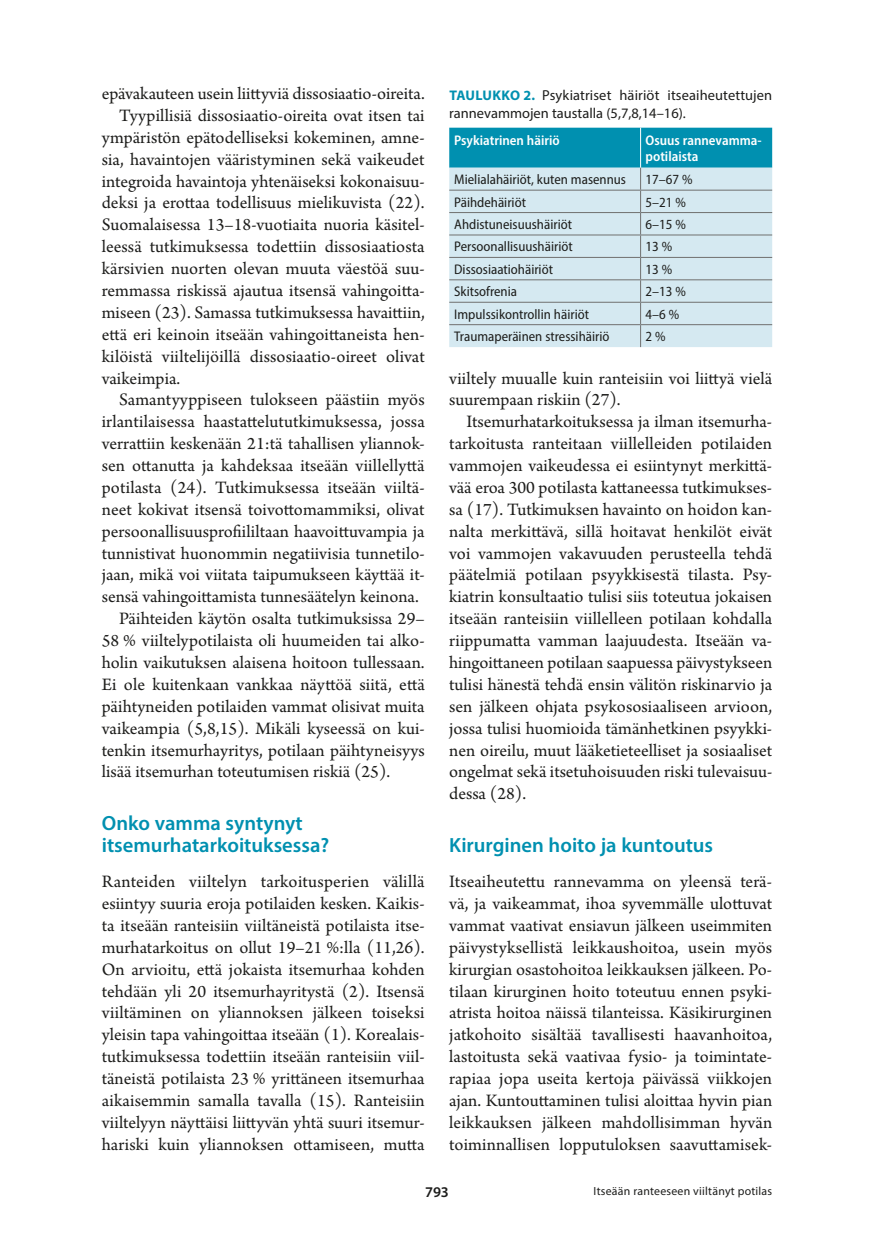
<style>
.page{position:relative;width:874px;height:1241px;background:#fff}
.page>*{position:absolute;margin:0;border:0;box-sizing:border-box;transform-origin:0 0}
.t1{font:600 20.65px/21.9px "Myriad Pro";color:#0090b0}
.t2{font:18.38px/21.9px "Arno Pro";color:#1d1d1b;text-align:justify}
.t3{font:600 14.88px "Myriad Pro";color:#1d1d1b}
.t4{font:14.35px/17.5px "Myriad Pro";letter-spacing:.01em;color:#1d1d1b}
.t5{font:semi-condensed 14px "Myriad Pro";color:#1d1d1b}
.t6{font:600 semi-condensed 14px/16.6px "Myriad Pro";color:#fff}
.t7{font:11.9px "Myriad Pro";letter-spacing:.02em;color:#1d1d1b}
.s1{font-weight:700;font-size:14px;color:#0090b0}
</style>
<div class="page">
<svg style="left:449px;top:128px;width:322px;height:219px;background:#abd4e0"></svg>
<p class="t2" style="left:102px;top:84px;width:324px">epävakauteen usein liittyviä dissosiaatio-oireita.</p>
<p class="t2" style="left:119px;top:105px;width:307px">Tyypillisiä dissosiaatio-oireita ovat itsen tai</p>
<p class="t2" style="left:102px;top:127px;width:324px">ympäristön epätodelliseksi kokeminen, amne-</p>
<p class="t2" style="left:102px;top:149px;width:324px">sia, havaintojen vääristyminen sekä vaikeudet</p>
<p class="t2" style="left:102px;top:171px;width:324px">integroida havaintoja yhtenäiseksi kokonaisuu-</p>
<p class="t2" style="left:102px;top:193px;width:324px">deksi ja erottaa todellisuus mielikuvista (22).</p>
<p class="t2" style="left:102px;top:215px;width:324px">Suomalaisessa 13–18-vuotiaita nuoria käsitel-</p>
<p class="t2" style="left:102px;top:237px;width:324px">leessä tutkimuksessa todettiin dissosiaatiosta</p>
<p class="t2" style="left:102px;top:258px;width:324px">kärsivien nuorten olevan muuta väestöä suu-</p>
<p class="t2" style="left:102px;top:280px;width:324px">remmassa riskissä ajautua itsensä vahingoitta-</p>
<p class="t2" style="left:102px;top:302px;width:324px">miseen (23). Samassa tutkimuksessa havaittiin,</p>
<p class="t2" style="left:102px;top:324px;width:324px">että eri keinoin itseään vahingoittaneista hen-</p>
<p class="t2" style="left:102px;top:346px;width:324px">kilöistä viiltelijöillä dissosiaatio-oireet olivat</p>
<p class="t2" style="left:102px;top:368px;width:80px">vaikeimpia.</p>
<p class="t2" style="left:119px;top:390px;width:307px">Samantyyppiseen tulokseen päästiin myös</p>
<p class="t2" style="left:102px;top:412px;width:324px">irlantilaisessa haastattelututkimuksessa, jossa</p>
<p class="t2" style="left:102px;top:433px;width:324px">verrattiin keskenään 21:tä tahallisen yliannok-</p>
<p class="t2" style="left:102px;top:455px;width:324px">sen ottanutta ja kahdeksaa itseään viillellyttä</p>
<p class="t2" style="left:102px;top:477px;width:324px">potilasta (24). Tutkimuksessa itseään viiltä-</p>
<p class="t2" style="left:102px;top:499px;width:324px">neet kokivat itsensä toivottomammiksi, olivat</p>
<p class="t2" style="left:102px;top:521px;width:324px">persoonallisuusprofiililtaan haavoittuvampia ja</p>
<p class="t2" style="left:102px;top:543px;width:324px">tunnistivat huonommin negatiivisia tunnetilo-</p>
<p class="t2" style="left:102px;top:565px;width:324px">jaan, mikä voi viitata taipumukseen käyttää it-</p>
<p class="t2" style="left:102px;top:586px;width:318px">sensä vahingoittamista tunnesäätelyn keinona.</p>
<p class="t2" style="left:119px;top:608px;width:307px">Päihteiden käytön osalta tutkimuksissa 29–</p>
<p class="t2" style="left:102px;top:630px;width:324px">58 % viiltelypotilaista oli huumeiden tai alko-</p>
<p class="t2" style="left:102px;top:652px;width:324px">holin vaikutuksen alaisena hoitoon tullessaan.</p>
<p class="t2" style="left:102px;top:674px;width:324px">Ei ole kuitenkaan vankkaa näyttöä siitä, että</p>
<p class="t2" style="left:102px;top:696px;width:324px">päihtyneiden potilaiden vammat olisivat muita</p>
<p class="t2" style="left:102px;top:718px;width:324px">vaikeampia (5,8,15). Mikäli kyseessä on kui-</p>
<p class="t2" style="left:102px;top:740px;width:324px">tenkin itsemurhayritys, potilaan päihtyneisyys</p>
<p class="t2" style="left:102px;top:761px;width:290px">lisää itsemurhan toteutumisen riskiä (25).</p>
<p class="t1" style="left:102px;top:811px;width:229px">Onko vamma syntynyt itsemurhatarkoituksessa?</p>
<p class="t2" style="left:102px;top:871px;width:324px">Ranteiden viiltelyn tarkoitusperien välillä esiintyy suuria eroja potilaiden kesken. Kaikis&shy;ta itseään ranteisiin viiltäneistä potilaista itse&shy;murhatarkoitus on ollut 19–21 %:lla (11,26).<br>On arvioitu, että jokaista itsemurhaa kohden tehdään yli 20 itsemurhayritystä (2). Itsensä viiltäminen on yliannoksen jälkeen toiseksi yleisin tapa vahingoittaa itseään (1). Korealais&shy;tutkimuksessa todettiin itseään ranteisiin viil&shy;täneistä potilaista 23 % yrittäneen itsemurhaa aikaisemmin samalla tavalla (15). Ranteisiin viiltelyyn näyttäisi liittyvän yhtä suuri itsemur&shy;hariski kuin yliannoksen ottamiseen, mutta</p>
<p class="t4" style="left:449px;top:86px;width:324px"><span class="s1">TAULUKKO 2.</span> Psykiatriset häiriöt itseaiheutettujen rannevammojen taustalla (5,7,8,14–16).</p>
<p class="t6" style="left:454px;top:131px;width:107px">Psykiatrinen häiriö</p>
<p class="t6" style="left:645px;top:131px;width:118px">Osuus rannevamma&shy;potilaista</p>
<p class="t5" style="left:454px;top:171px;width:173px">Mielialahäiriöt, kuten masennus</p>
<p class="t5" style="left:645px;top:171px;width:49px">17–67 %</p>
<p class="t5" style="left:454px;top:193px;width:73px">Päihdehäiriöt</p>
<p class="t5" style="left:645px;top:193px;width:42px">5–21 %</p>
<p class="t5" style="left:454px;top:216px;width:119px">Ahdistuneisuushäiriöt</p>
<p class="t5" style="left:645px;top:216px;width:42px">6–15 %</p>
<p class="t5" style="left:454px;top:238px;width:120px">Persoonallisuushäiriöt</p>
<p class="t5" style="left:645px;top:238px;width:28px">13 %</p>
<p class="t5" style="left:454px;top:260px;width:100px">Dissosiaatiohäiriöt</p>
<p class="t5" style="left:645px;top:260px;width:28px">13 %</p>
<p class="t5" style="left:454px;top:283px;width:64px">Skitsofrenia</p>
<p class="t5" style="left:645px;top:283px;width:42px">2–13 %</p>
<p class="t5" style="left:454px;top:305px;width:136px">Impulssikontrollin häiriöt</p>
<p class="t5" style="left:645px;top:305px;width:35px">4–6 %</p>
<p class="t5" style="left:454px;top:328px;width:157px">Traumaperäinen stressihäiriö</p>
<p class="t5" style="left:645px;top:328px;width:22px">2 %</p>
<p class="t2" style="left:449px;top:368px;width:324px">viiltely muualle kuin ranteisiin voi liittyä vielä suurempaan riskiin (27).</p>
<p class="t2" style="left:449px;top:412px;width:324px;text-indent:17px">Itsemurhatarkoituksessa ja ilman itsemurha&shy;tarkoitusta ranteitaan viillelleiden potilaiden vammojen vaikeudessa ei esiintynyt merkittä&shy;vää eroa 300 potilasta kattaneessa tutkimukses&shy;sa (17). Tutkimuksen havainto on hoidon kan&shy;nalta merkittävä, sillä hoitavat henkilöt eivät voi vammojen vakavuuden perusteella tehdä päätelmiä potilaan psyykkisestä tilasta. Psy&shy;kiatrin konsultaatio tulisi siis toteutua jokaisen itseään ranteisiin viillelleen potilaan kohdalla riippumatta vamman laajuudesta. Itseään va&shy;hingoittaneen potilaan saapuessa päivystykseen tulisi hänestä tehdä ensin välitön riskinarvio ja sen jälkeen ohjata psykososiaaliseen arvioon, jossa tulisi huomioida tämänhetkinen psyykki&shy;nen oireilu, muut lääketieteelliset ja sosiaaliset ongelmat sekä itsetuhoisuuden riski tulevaisuu&shy;dessa (28).</p>
<p class="t1" style="left:449px;top:833px;width:265px">Kirurginen hoito ja kuntoutus</p>
<p class="t2" style="left:449px;top:871px;width:324px">Itseaiheutettu rannevamma on yleensä terä&shy;vä, ja vaikeammat, ihoa syvemmälle ulottuvat vammat vaativat ensiavun jälkeen useimmiten päivystyksellistä leikkaushoitoa, usein myös kirurgian osastohoitoa leikkauksen jälkeen. Po&shy;tilaan kirurginen hoito toteutuu ennen psyki&shy;atrista hoitoa näissä tilanteissa. Käsikirurginen jatkohoito sisältää tavallisesti haavanhoitoa, lastoitusta sekä vaativaa fysio- ja toimintate&shy;rapiaa jopa useita kertoja päivässä viikkojen ajan. Kuntouttaminen tulisi aloittaa hyvin pian leikkauksen jälkeen mahdollisimman hyvän toiminnallisen lopputuloksen saavuttamisek-</p>
<p class="t7" style="left:593px;top:1183px;width:180px">Itseään ranteeseen viiltänyt potilas</p>
<p class="t3" style="left:425px;top:1182px;width:25px">793</p>
</div>
